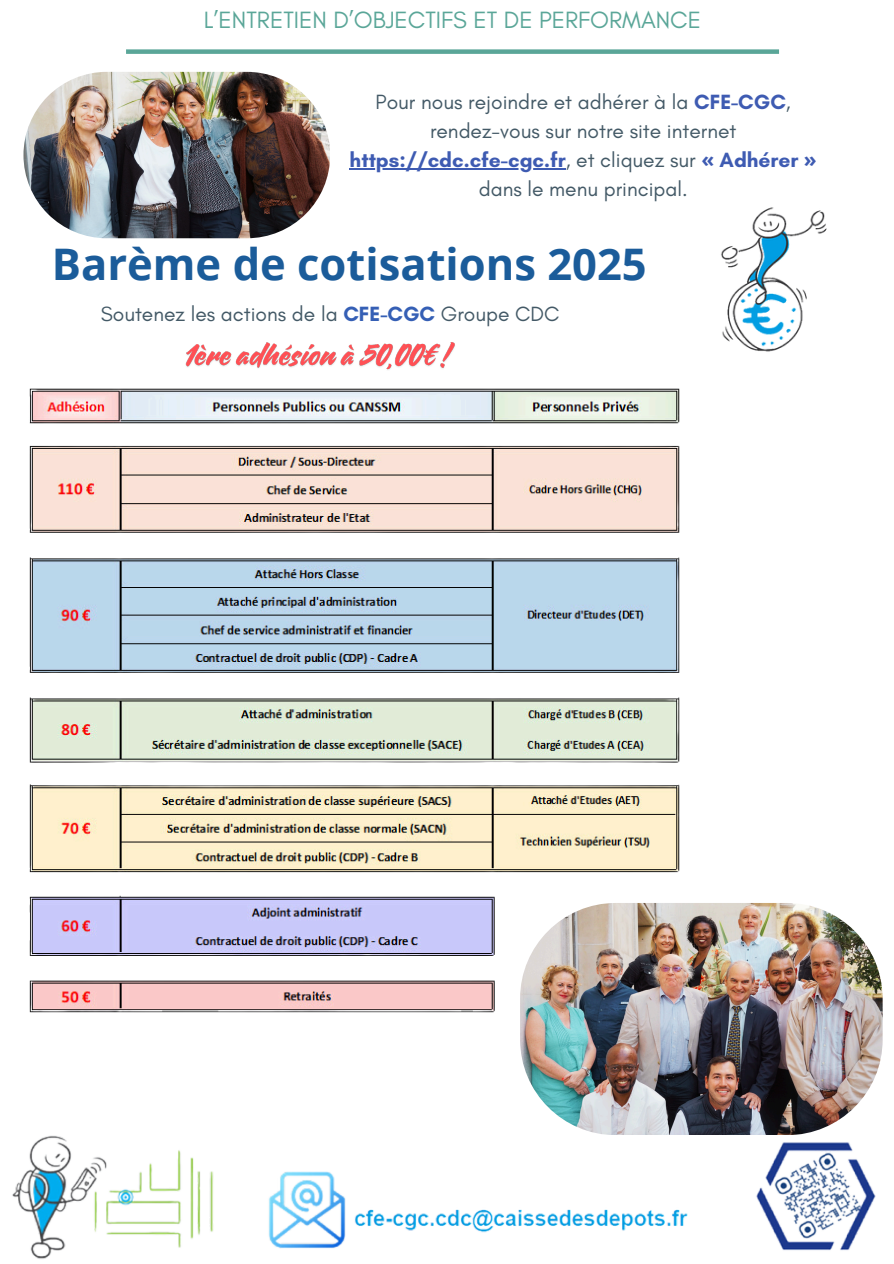
<style>
.page{position:relative;width:894px;height:1264px;background:#fff}
.page>*{position:absolute;margin:0;border:0;box-sizing:border-box;transform-origin:0 0}
.t1{font:700 43.5px "Open Sans";color:#1b5c9a}
.t2{font:24px "Glacial Indifference";color:#5aa698}
.t3{font:21px/29.2px "Glacial Indifference";color:#435966;text-align:center}
.s1{font-weight:700;color:#3e5bb2}
.s2{font-family:"Noto Sans";font-weight:700;color:#3e5bb2}
.s3{font-weight:700;color:#355fb5}
</style>
<div class="page">
<div style="left:126px;top:49px;width:652px;height:5px;background:#5aa698"></div>
<img style="left:12px;top:1135px;width:864px;height:124px">
<img style="left:23px;top:72px;width:306px;height:166px">
<img style="left:721px;top:207px;width:106px;height:145px">
<img style="left:29px;top:388px;width:650px;height:625px">
<img style="left:520px;top:903px;width:362px;height:231px;border-radius:96px">
<hr style="left:349px;top:168px;width:216px;height:1px;background:#3e5bb2">
<img style="left:185px;top:342px;width:270px;height:28px">
<h3 class="t2" style="left:204px;top:6px;width:498px">L’ENTRETIEN D’OBJECTIFS ET DE PERFORMANCE</h3>
<p class="t3" style="left:375px;top:87px;width:416px">Pour nous rejoindre et adhérer à la <span class="s1">CFE-CGC</span>, rendez-vous sur notre site internet</p>
<p class="t3" style="left:349px;top:145px;width:468px"><span class="s1">https://cdc.cfe-cgc.fr</span>, et cliquez sur <span class="s2">«</span> <span class="s1">Adhérer</span> <span class="s2">» </span>dans le menu principal.</p>
<p class="t1" style="left:52px;top:233px;width:596px">Barème de cotisations 2025</p>
<p class="t3" style="left:101px;top:299px;width:460px">Soutenez les actions de la <span class="s3">CFE-CGC</span> Groupe CDC</p>
</div>
